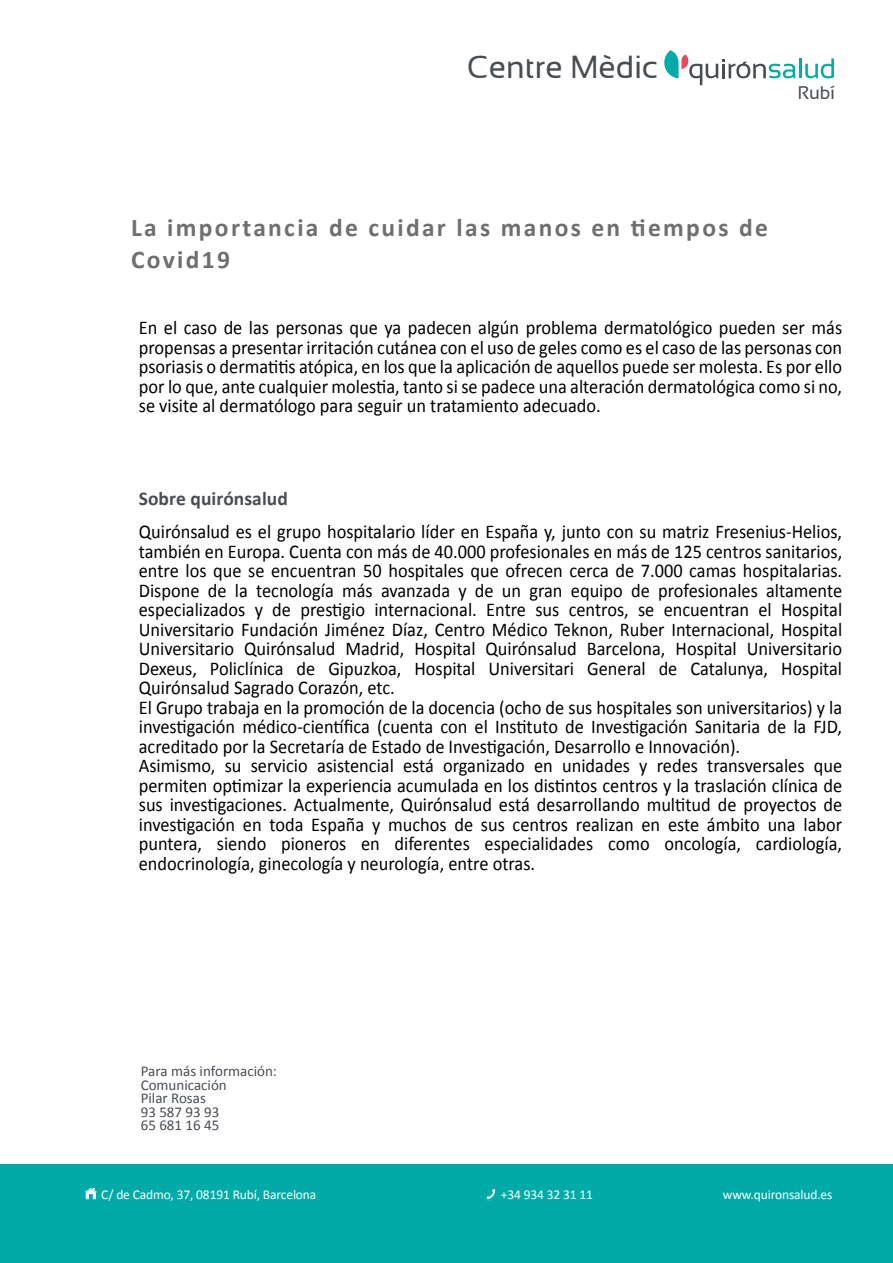
<style>
.page{position:relative;width:893px;height:1263px;background:#fff}
.page>*{position:absolute;margin:0;border:0;box-sizing:border-box;transform-origin:0 0}
.t1{font:31.8px "Sansation";color:#484d52}
.t2{font:700 25.5px/31.5px "Calibri";letter-spacing:.09em;color:#706f6f}
.t3{font:19.5px/19.5px "Calibri";color:#010101;text-align:justify;scale:.94 1}
.t4{font:700 19.5px "Calibri";letter-spacing:.005em;color:#484d53}
.t5{font:18.15px "Sansation";color:#484d52}
.t6{font:15px/13.5px "Calibri";color:#484d53}
.t7{font:13.5px "Calibri";letter-spacing:-.01em;color:#fff}
</style>
<div class="page">
<div style="left:0;top:1165px;width:893px;height:98px;background:#00aaa7"></div>
<svg style="left:487px;top:1189px;width:8px;height:12px"></svg>
<svg style="left:85px;top:1188px;width:12px;height:11px"></svg>
<hr style="left:799px;top:58px;width:2px;height:20px;background:#00abaa">
<svg style="left:805px;top:58px;width:29px;height:20px"></svg>
<svg style="left:664px;top:50px;width:131px;height:35px"></svg>
<h1 class="t1" style="left:467px;top:49px;width:192px">Centre Mèdic</h1>
<p class="t5" style="left:798px;top:83px;width:38px">Rubí</p>
<h2 class="t2" style="left:131px;top:212px;width:638px">La importancia de cuidar las manos en tiempos de<br>Covid19</h2>
<p class="t3" style="left:139px;top:318px;width:750px">En el caso de las personas que ya padecen algún problema dermatológico pueden ser más propensas a presentar irritación cutánea con el uso de geles como es el caso de las personas con psoriasis o dermatitis atópica, en los que la aplicación de aquellos puede ser molesta. Es por ello por lo que, ante cualquier molestia, tanto si se padece una alteración dermatológica como si no, se visite al dermatólogo para seguir un tratamiento adecuado.</p>
<p class="t4" style="left:139px;top:486px;width:151px">Sobre quirónsalud</p>
<p class="t3" style="left:139px;top:522px;width:750px;text-align:left">Quirónsalud es el grupo hospitalario líder en España y, junto con su matriz Fresenius-Helios, también en Europa. Cuenta con más de 40.000 profesionales en más de 125 centros sanitarios, entre los que se encuentran 50 hospitales que ofrecen cerca de 7.000 camas hospitalarias.<br>Dispone de la tecnología más avanzada y de un gran equipo de profesionales altamente especializados y de prestigio internacional. Entre sus centros, se encuentran el Hospital Universitario Fundación Jiménez Díaz, Centro Médico Teknon, Ruber Internacional, Hospital Universitario Quirónsalud Madrid, Hospital Quirónsalud Barcelona, Hospital Universitario Dexeus, Policlínica de Gipuzkoa, Hospital Universitari General de Catalunya, Hospital Quirónsalud Sagrado Corazón, etc.<br>El Grupo trabaja en la promoción de la docencia (ocho de sus hospitales son universitarios) y la investigación médico-científica (cuenta con el Instituto de Investigación Sanitaria de la FJD, acreditado por la Secretaría de Estado de Investigación, Desarrollo e Innovación).<br>Asimismo, su servicio asistencial está organizado en unidades y redes transversales que permiten optimizar la experiencia acumulada en los distintos centros y la traslación clínica de sus investigaciones. Actualmente, Quirónsalud está desarrollando multitud de proyectos de investigación en toda España y muchos de sus centros realizan en este ámbito una labor puntera, siendo pioneros en diferentes especialidades como oncología, cardiología, endocrinología, ginecología y neurología, entre otras.</p>
<p class="t6" style="left:141px;top:1064px;width:138px">Para más información:<br>Comunicación<br>Pilar Rosas<br>93 587 93 93<br>65 681 16 45</p>
<p class="t7" style="left:101px;top:1186px;width:217px">C/ de Cadmo, 37, 08191 Rubí, Barcelona</p>
<p class="t7" style="left:501px;top:1186px;width:94px">+34 934 32 31 11</p>
<p class="t7" style="left:723px;top:1186px;width:111px">www.quironsalud.es</p>
</div>
